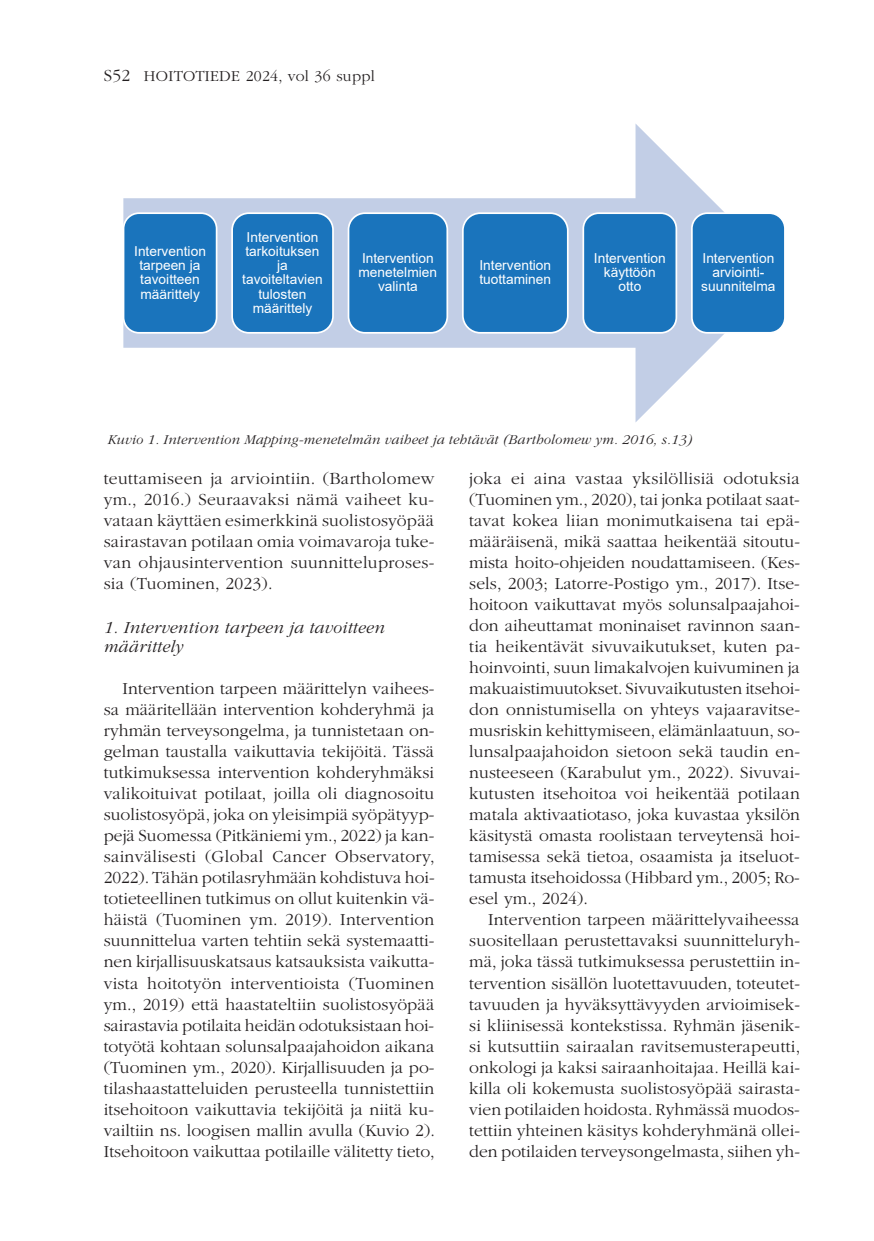
<style>
.page{position:relative;width:874px;height:1241px;background:#fff}
.page>*{position:absolute;margin:0;border:0;box-sizing:border-box;transform-origin:0 0}
.t1{font:300 17.5px/21px "ITC Garamond Std";letter-spacing:.005em;color:#231f20;text-align:justify}
.t2{font:italic 300 17.5px/19.2px "ITC Garamond Std";letter-spacing:.015em;color:#231f20}
.t3{font:300 15.75px "ITC Garamond Std";letter-spacing:.02em;color:#231f20}
.t4{font:italic 300 14px "ITC Garamond Std";letter-spacing:.015em;color:#231f20}
.t5{font:13.65px/14.2px "Arial";color:#fff;text-align:center}
.s1{font-size:17.5px}
</style>
<div class="page">
<svg style="left:123px;top:124px;width:658px;height:298px"></svg>
<div style="left:123px;top:213px;width:93px;height:120px;background:#1a74bc;border-radius:15px"></div>
<div style="left:123px;top:212px;width:94px;height:121px;border:2px solid #fff;border-radius:15px"></div>
<div style="left:231px;top:212px;width:103px;height:121px;background:#1a74bc;border:2px solid #fff;border-radius:17px"></div>
<div style="left:348px;top:213px;width:99px;height:120px;background:#1a74bc;border-radius:16px"></div>
<div style="left:347px;top:212px;width:101px;height:121px;border:2px solid #fff;border-radius:16px"></div>
<div style="left:462px;top:213px;width:105px;height:120px;background:#1a74bc;border-radius:17px"></div>
<div style="left:461px;top:212px;width:107px;height:121px;border:2px solid #fff;border-radius:17px"></div>
<div style="left:583px;top:213px;width:93px;height:120px;background:#1a74bc;border-radius:15px"></div>
<div style="left:582px;top:212px;width:95px;height:121px;border:2px solid #fff;border-radius:15px"></div>
<div style="left:691px;top:213px;width:93px;height:120px;background:#1a74bc;border-radius:15px"></div>
<div style="left:690px;top:212px;width:95px;height:121px;border:2px solid #fff;border-radius:15px"></div>
<p class="t3" style="left:104px;top:68px;width:273px"><span class="s1">S52</span> HOITOTIEDE 2024, vol 36 suppl</p>
<p class="t5" style="left:134px;top:244px;width:73px">Intervention tarpeen ja tavoitteen määrittely</p>
<p class="t5" style="left:242px;top:230px;width:82px">Intervention tarkoituksen ja tavoiteltavien tulosten määrittely</p>
<p class="t5" style="left:358px;top:251px;width:80px">Intervention menetelmien valinta</p>
<p class="t5" style="left:479px;top:258px;width:73px;text-align:left">Intervention tuottaminen</p>
<p class="t5" style="left:593px;top:251px;width:73px">Intervention käyttöön otto</p>
<p class="t5" style="left:701px;top:251px;width:76px">Intervention arviointi&shy;suunnitelma</p>
<p class="t4" style="left:108px;top:431px;width:586px">Kuvio 1. Intervention Mapping-menetelmän vaiheet ja tehtävät (Bartholomew ym. 2016, s.13)</p>
<p class="t1" style="left:104px;top:468px;width:332px">teuttamiseen ja arviointiin. (Bartholomew ym., 2016.) Seuraavaksi nämä vaiheet ku&shy;vataan käyttäen esimerkkinä suolistosyöpää sairastavan potilaan omia voimavaroja tuke&shy;van ohjausintervention suunnitteluproses&shy;sia (Tuominen, 2023).</p>
<p class="t2" style="left:104px;top:618px;width:282px">1. Intervention tarpeen ja tavoitteen määrittely</p>
<p class="t1" style="left:104px;top:678px;width:332px;text-indent:19px">Intervention tarpeen määrittelyn vaihees&shy;sa määritellään intervention kohderyhmä ja ryhmän terveysongelma, ja tunnistetaan on&shy;gelman taustalla vaikuttavia tekijöitä. Tässä tutkimuksessa intervention kohderyhmäksi valikoituivat potilaat, joilla oli diagnosoitu suolistosyöpä, joka on yleisimpiä syöpätyyp&shy;pejä Suomessa (Pitkäniemi ym., 2022) ja kan&shy;sainvälisesti (Global Cancer Observatory, 2022). Tähän potilasryhmään kohdistuva hoi&shy;totieteellinen tutkimus on ollut kuitenkin vä&shy;häistä (Tuominen ym. 2019). Intervention suunnittelua varten tehtiin sekä systemaatti&shy;nen kirjallisuuskatsaus katsauksista vaikutta&shy;vista hoitotyön interventioista (Tuominen ym., 2019) että haastateltiin suolistosyöpää sairastavia potilaita heidän odotuksistaan hoi&shy;totyötä kohtaan solunsalpaajahoidon aikana (Tuominen ym., 2020). Kirjallisuuden ja po&shy;tilashaastatteluiden perusteella tunnistettiin itsehoitoon vaikuttavia tekijöitä ja niitä ku&shy;vailtiin ns. loogisen mallin avulla (Kuvio 2).<br>Itsehoitoon vaikuttaa potilaille välitetty tieto,</p>
<p class="t1" style="left:469px;top:468px;width:332px">joka ei aina vastaa yksilöllisiä odotuksia (Tuominen ym., 2020), tai jonka potilaat saat&shy;tavat kokea liian monimutkaisena tai epä&shy;määräisenä, mikä saattaa heikentää sitoutu&shy;mista hoito-ohjeiden noudattamiseen. (Kes&shy;sels, 2003; Latorre-Postigo ym., 2017). Itse&shy;hoitoon vaikuttavat myös solunsalpaajahoi&shy;don aiheuttamat moninaiset ravinnon saan&shy;tia heikentävät sivuvaikutukset, kuten pa&shy;hoinvointi, suun limakalvojen kuivuminen ja makuaistimuutokset. Sivuvaikutusten itsehoi&shy;don onnistumisella on yhteys vajaaravitse&shy;musriskin kehittymiseen, elämänlaatuun, so&shy;lunsalpaajahoidon sietoon sekä taudin en&shy;nusteeseen (Karabulut ym., 2022). Sivuvai&shy;kutusten itsehoitoa voi heikentää potilaan matala aktivaatiotaso, joka kuvastaa yksilön käsitystä omasta roolistaan terveytensä hoi&shy;tamisessa sekä tietoa, osaamista ja itseluot&shy;tamusta itsehoidossa (Hibbard ym., 2005; Ro&shy;esel ym., 2024).</p>
<p class="t1" style="left:469px;top:909px;width:332px;text-indent:19px">Intervention tarpeen määrittelyvaiheessa suositellaan perustettavaksi suunnitteluryh&shy;mä, joka tässä tutkimuksessa perustettiin in&shy;tervention sisällön luotettavuuden, toteutet&shy;tavuuden ja hyväksyttävyyden arvioimisek&shy;si kliinisessä kontekstissa. Ryhmän jäsenik&shy;si kutsuttiin sairaalan ravitsemusterapeutti, onkologi ja kaksi sairaanhoitajaa. Heillä kai&shy;killa oli kokemusta suolistosyöpää sairasta&shy;vien potilaiden hoidosta. Ryhmässä muodos&shy;tettiin yhteinen käsitys kohderyhmänä ollei&shy;den potilaiden terveysongelmasta, siihen yh-</p>
</div>
